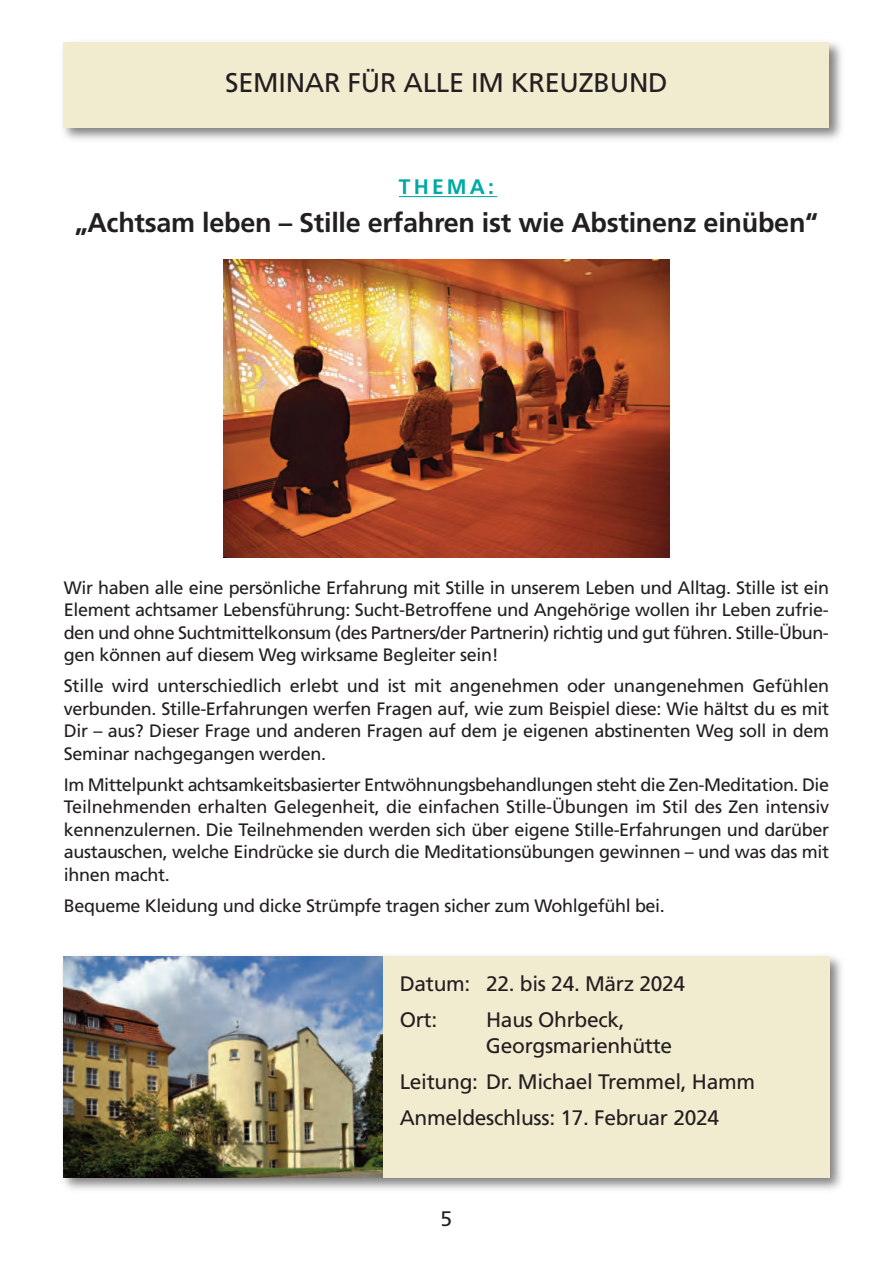
<style>
.page{position:relative;width:893px;height:1263px;background:#fff}
.page>*{position:absolute;margin:0;border:0;box-sizing:border-box;transform-origin:0 0}
.t1{font:700 27px "Frutiger LT Std";letter-spacing:-.01em;color:#231f20}
.t2{font:27px "Frutiger LT Std";letter-spacing:-.01em;color:#231f20}
.t3{font:21px/25.5px "Frutiger LT Std";letter-spacing:-.015em;color:#231f20}
.t4{font:700 21px "Frutiger LT Std";letter-spacing:.15em;color:#00a9a5}
.t5{font:18px/22.5px "Frutiger LT Std";letter-spacing:-.02em;color:#231f20;text-align:justify}
</style>
<div class="page">
<hr style="left:399px;top:196px;width:98px;height:1px;background:#00a9a5">
<img style="left:63px;top:956px;width:778px;height:234px">
<div style="left:64px;top:957px;width:765px;height:221px;background:#f1ebd0"></div>
<img style="left:64px;top:957px;width:319px;height:221px">
<img style="left:63px;top:42px;width:778px;height:98px">
<div style="left:64px;top:43px;width:765px;height:85px;background:#f1ebd0"></div>
<img style="left:224px;top:259px;width:445px;height:298px">
<p class="t2" style="left:225px;top:72px;width:444px">SEMINAR FÜR ALLE IM KREUZBUND</p>
<p class="t4" style="left:399px;top:179px;width:97px">THEMA:</p>
<p class="t1" style="left:75px;top:211px;width:745px">„Achtsam leben – Stille erfahren ist wie Abstinenz einüben“</p>
<p class="t5" style="left:64px;top:578px;width:767px">Wir haben alle eine persönliche Erfahrung mit Stille in unserem Leben und Alltag. Stille ist ein Element achtsamer Lebensführung: Sucht-Betroffene und Angehörige wollen ihr Leben zufrie&shy;den und ohne Suchtmittelkonsum (des Partners/der Partnerin) richtig und gut führen. Stille-Übun&shy;gen können auf diesem Weg wirksame Begleiter sein!</p>
<p class="t5" style="left:64px;top:676px;width:767px">Stille wird unterschiedlich erlebt und ist mit angenehmen oder unangenehmen Gefühlen verbunden. Stille-Erfahrungen werfen Fragen auf, wie zum Beispiel diese: Wie hältst du es mit Dir – aus? Dieser Frage und anderen Fragen auf dem je eigenen abstinenten Weg soll in dem Seminar nachgegangen werden.</p>
<p class="t5" style="left:64px;top:775px;width:767px">Im Mittelpunkt achtsamkeitsbasierter Entwöhnungsbehandlungen steht die Zen-Meditation. Die Teilnehmenden erhalten Gelegenheit, die einfachen Stille-Übungen im Stil des Zen intensiv kennenzulernen. Die Teilnehmenden werden sich über eigene Stille-Erfahrungen und darüber austauschen, welche Eindrücke sie durch die Meditationsübungen gewinnen – und was das mit ihnen macht.</p>
<p class="t5" style="left:64px;top:896px;width:603px">Bequeme Kleidung und dicke Strümpfe tragen sicher zum Wohlgefühl bei.</p>
<p class="t3" style="left:400px;top:973px;width:287px">Datum: 22. bis 24. März 2024</p>
<p class="t3" style="left:400px;top:1009px;width:39px">Ort:</p>
<p class="t3" style="left:486px;top:1009px;width:188px">Haus Ohrbeck,<br>Georgsmarienhütte</p>
<p class="t3" style="left:400px;top:1070px;width:357px">Leitung: Dr. Michael Tremmel, Hamm</p>
<p class="t3" style="left:400px;top:1106px;width:321px">Anmeldeschluss: 17. Februar 2024</p>
<p class="t3" style="left:441px;top:1207px;width:13px">5</p>
</div>
